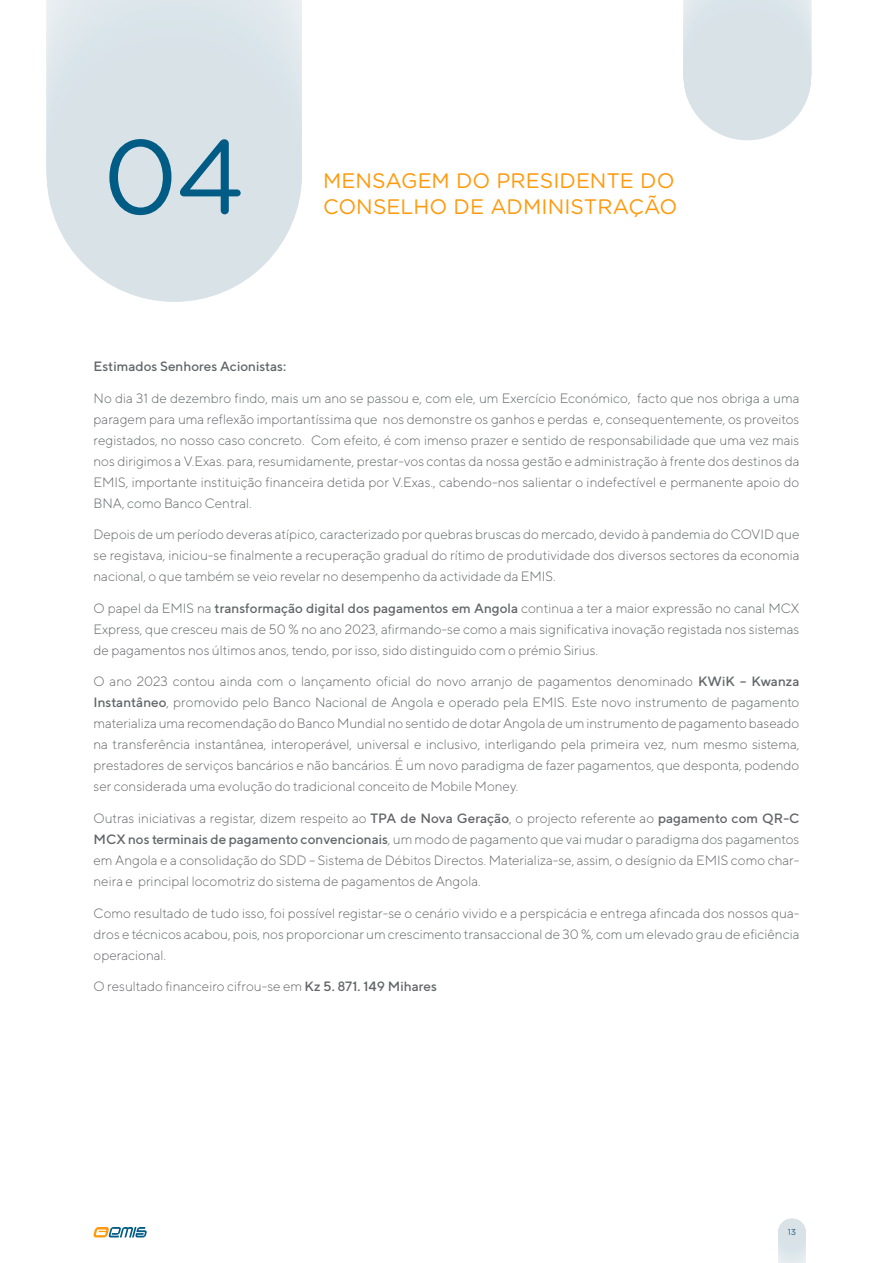
<style>
.page{position:relative;width:893px;height:1263px;background:#fff}
.page>*{position:absolute;margin:0;border:0;box-sizing:border-box;transform-origin:0 0}
.t1{font:105px "Gotham Rounded";color:#005b85}
.t2{font:21px "Gotham Rounded";color:#ff990c}
.t3{font:300 13.5px/21px "TT Norms";color:#626467;text-align:justify}
.t4{font:500 13.5px "TT Norms";color:#626467}
.t5{font:8.7px "Gotham Rounded";color:#1e5f85}
.s1{font-weight:500}
</style>
<div class="page">
<svg style="left:778px;top:1253px;width:28px;height:10px"></svg>
<div style="left:778px;top:1236px;width:28px;height:27px;background:#e4eaee;border-radius:50%"></div>
<div style="left:778px;top:1231px;width:28px;height:28px;background:#e0e8ec;border-radius:50%"></div>
<div style="left:778px;top:1227px;width:28px;height:28px;background:#dce6eb;border-radius:50%"></div>
<div style="left:778px;top:1225px;width:28px;height:27px;background:#d9e3e9;border-radius:50%"></div>
<div style="left:778px;top:1218px;width:28px;height:28px;background:#d9e2e7;border-radius:50%"></div>
<svg style="left:93px;top:1227px;width:54px;height:10px"></svg>
<svg style="left:47px;top:0;width:255px;height:253px;fill:#dae5ea"></svg>
<div style="left:47px;top:47px;width:255px;height:255px;background:#d9e2e7;border-radius:50%"></div>
<svg style="left:684px;top:0;width:127px;height:126px"></svg>
<div style="left:684px;top:13px;width:127px;height:127px;background:#d9e2e7;border-radius:50%"></div>
<h1 class="t1" style="left:103px;top:105px;width:144px">04</h1>
<h2 class="t2" style="left:323px;top:166px;width:353px">MENSAGEM DO PRESIDENTE DO</h2>
<h2 class="t2" style="left:323px;top:192px;width:356px">CONSELHO DE ADMINISTRAÇÃO</h2>
<p class="t4" style="left:94px;top:358px;width:194px">Estimados Senhores Acionistas:</p>
<p class="t3" style="left:94px;top:387px;width:707px">No dia 31 de dezembro findo, mais um ano se passou e, com ele, um Exercício Económico, facto que nos obriga a uma paragem para uma reflexão importantíssima que nos demonstre os ganhos e perdas e, consequentemente, os proveitos registados, no nosso caso concreto. Com efeito, é com imenso prazer e sentido de responsabilidade que uma vez mais nos dirigimos a V.Exas. para, resumidamente, prestar-vos contas da nossa gestão e administração à frente dos destinos da EMIS, importante instituição financeira detida por V.Exas., cabendo-nos salientar o indefectível e permanente apoio do BNA, como Banco Central.</p>
<p class="t3" style="left:94px;top:524px;width:707px">Depois de um período deveras atípico, caracterizado por quebras bruscas do mercado, devido à pandemia do COVID que se registava, iniciou-se finalmente a recuperação gradual do rítimo de produtividade dos diversos sectores da economia nacional, o que também se veio revelar no desempenho da actividade da EMIS.</p>
<p class="t3" style="left:94px;top:597px;width:707px">O papel da EMIS na <span class="s1">transformação digital dos pagamentos em Angola</span> continua a ter a maior expressão no canal MCX Express, que cresceu mais de 50 % no ano 2023, afirmando-se como a mais significativa inovação registada nos sistemas de pagamentos nos últimos anos, tendo, por isso, sido distinguido com o prémio Sirius.</p>
<p class="t3" style="left:94px;top:671px;width:707px">O ano 2023 contou ainda com o lançamento oficial do novo arranjo de pagamentos denominado <span class="s1">KWiK – Kwanza Instantâneo</span>, promovido pelo Banco Nacional de Angola e operado pela EMIS. Este novo instrumento de pagamento materializa uma recomendação do Banco Mundial no sentido de dotar Angola de um instrumento de pagamento baseado na transferência instantânea, interoperável, universal e inclusivo, interligando pela primeira vez, num mesmo sistema, prestadores de serviços bancários e não bancários. É um novo paradigma de fazer pagamentos, que desponta, podendo ser considerada uma evolução do tradicional conceito de Mobile Money.</p>
<p class="t3" style="left:94px;top:807px;width:707px">Outras iniciativas a registar, dizem respeito ao <span class="s1">TPA de Nova Geração</span>, o projecto referente ao <span class="s1">pagamento com QR-C MCX nos terminais de pagamento convencionais</span>, um modo de pagamento que vai mudar o paradigma dos pagamentos em Angola e a consolidação do SDD – Sistema de Débitos Directos. Materializa-se, assim, o desígnio da EMIS como char&shy;neira e principal locomotriz do sistema de pagamentos de Angola.</p>
<p class="t3" style="left:94px;top:902px;width:707px">Como resultado de tudo isso, foi possível registar-se o cenário vivido e a perspicácia e entrega afincada dos nossos qua&shy;dros e técnicos acabou, pois, nos proporcionar um crescimento transaccional de 30 %, com um elevado grau de eficiência operacional.</p>
<p class="t3" style="left:94px;top:975px;width:345px">O resultado financeiro cifrou-se em <span class="s1">Kz 5. 871. 149 Mihares</span></p>
<p class="t5" style="left:788px;top:1226px;width:10px">13</p>
</div>
